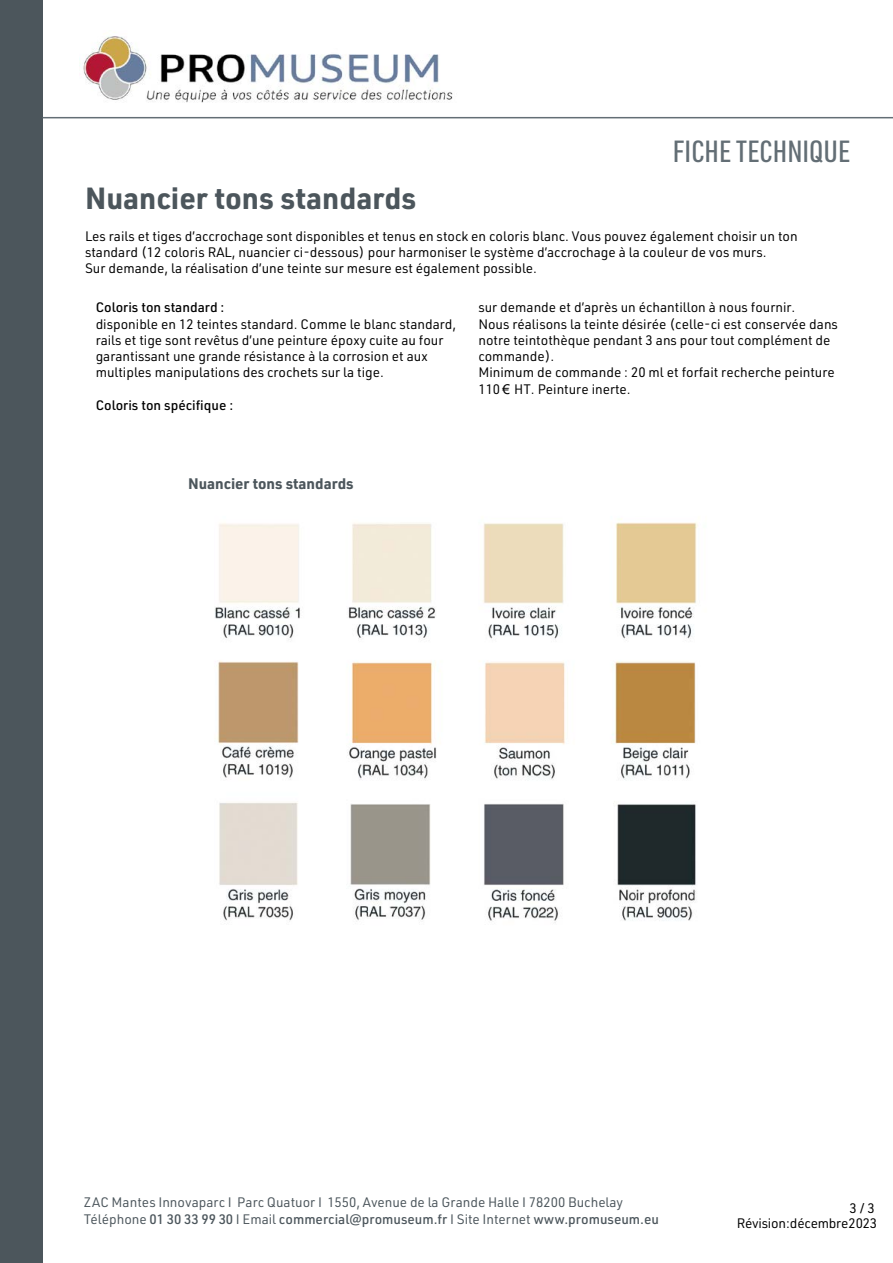
<style>
.page{position:relative;width:893px;height:1263px;background:#fff}
.page>*{position:absolute;margin:0;border:0;box-sizing:border-box;transform-origin:0 0}
.t1{font:700 30px "URWDIN";color:#4c565c}
.t2{font:500 30px "URWDIN Cond";color:#636e75}
.t3{font:700 15px "URWDIN";color:#4c565c}
.t4{font:13.5px/16.2px "URWDIN";color:#000}
.t5{font:13.5px/16.2px "URWDIN";color:#4c565c}
.t6{font:500 13.5px "URWDIN";color:#000}
.t7{font:13.5px/14.9px "URWDIN";letter-spacing:-.02em;color:#000;text-align:right}
.s1{font-family:"Arial"}
.s2{font-weight:500}
</style>
<div class="page">
<div style="left:0;top:0;width:43px;height:1263px;background:#4c565c"></div>
<hr style="left:43px;top:117px;width:850px;height:1px;background:#636e75">
<img style="left:83px;top:32px;width:370px;height:71px">
<img style="left:215px;top:519px;width:483px;height:404px">
<img style="left:592px;top:791px;width:106px;height:132px">
<h1 class="t2" style="left:673px;top:131px;width:179px">FICHE TECHNIQUE</h1>
<h1 class="t1" style="left:85px;top:177px;width:333px">Nuancier tons standards</h1>
<p class="t4" style="left:85px;top:228px;width:714px">Les rails et tiges d’accrochage sont disponibles et tenus en stock en coloris blanc. Vous pouvez également choisir un ton standard (12 coloris RAL, nuancier ci-dessous) pour harmoniser le système d’accrochage à la couleur de vos murs.<br>Sur demande, la réalisation d’une teinte sur mesure est également possible.</p>
<p class="t6" style="left:96px;top:299px;width:130px">Coloris ton standard :</p>
<p class="t4" style="left:96px;top:315px;width:362px">disponible en 12 teintes standard. Comme le blanc standard, rails et tige sont revêtus d’une peinture époxy cuite au four garantissant une grande résistance à la corrosion et aux multiples manipulations des crochets sur la tige.</p>
<p class="t6" style="left:96px;top:396px;width:139px">Coloris ton spécifique :</p>
<p class="t4" style="left:478px;top:299px;width:361px">sur demande et d’après un échantillon à nous fournir.<br>Nous réalisons la teinte désirée (celle-ci est conservée dans notre teintothèque pendant 3 ans pour tout complément de commande).<br>Minimum de commande : 20 ml et forfait recherche peinture 110 <span class="s1">€</span> HT. Peinture inerte.</p>
<p class="t3" style="left:188px;top:473px;width:167px">Nuancier tons standards</p>
<p class="t5" style="left:84px;top:1194px;width:576px">ZAC Mantes Innovaparc I Parc Quatuor I 1550, Avenue de la Grande Halle I 78200 Buchelay<br>Téléphone <span class="s2">01 30 33 99 30</span> I Email <span class="s2">commercial@promuseum.fr</span> I Site Internet <span class="s2">www.promuseum.eu</span></p>
<p class="t7" style="left:737px;top:1200px;width:142px">3 / 3<br>Révision : décembre 2023</p>
</div>
